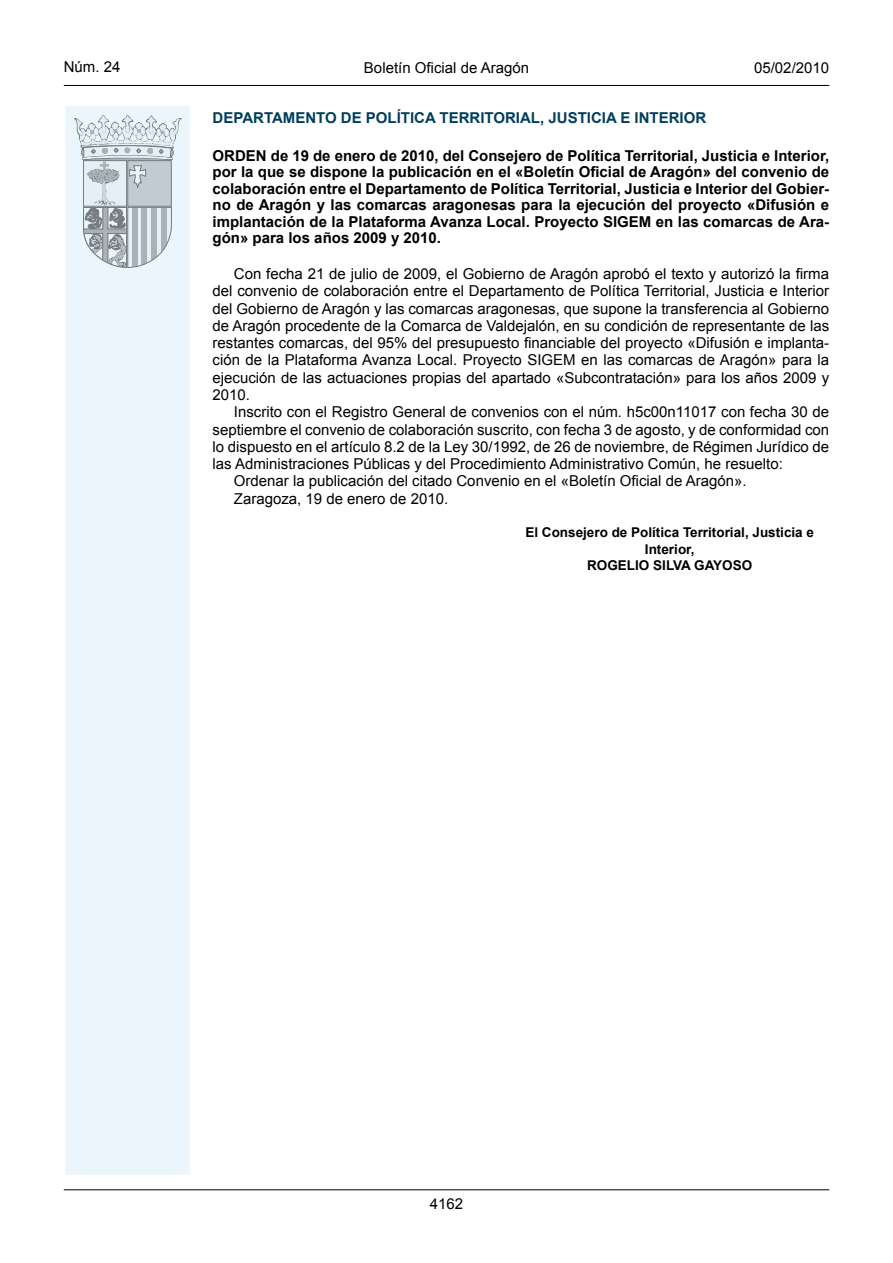
<style>
.page{position:relative;width:893px;height:1263px;background:#fff}
.page>*{position:absolute;margin:0;border:0;box-sizing:border-box;transform-origin:0 0}
.inicio_de_parrafo{font:15px/17.2px "Arial";color:#000;text-align:justify}
.Titulo_text{font:700 15px/16.5px "Arial";color:#000;text-align:justify}
.emisor_text{font:700 15px "Arial";color:#003e5c}
.estilo_head-c{font:15px "Arial";color:#000}
.estilo_head-d{font:15px "Arial";color:#000}
.estilo_head-i{font:15px "Arial";color:#000}
.numero_pagina{font:15px "Arial";color:#000}
.firma_der{font:700 13.5px/16.5px "Arial";color:#000;text-align:center}
</style>
<div class="page">
<hr style="left:64px;top:85px;width:765px;height:1px;background:#000">
<div style="left:64px;top:105px;width:127px;height:1071px;background:#ebf6fc;border:2px solid #fff"></div>
<svg style="left:75px;top:115px;width:106px;height:153px"></svg>
<hr style="left:64px;top:1189px;width:765px;height:1px;background:#000">
<p class="estilo_head-i" style="left:64px;top:57px;width:58px">Núm. 24</p>
<p class="estilo_head-c" style="left:364px;top:57px;width:167px">Boletín Oficial de Aragón</p>
<p class="estilo_head-d" style="left:754px;top:57px;width:77px">05/02/2010</p>
<p class="emisor_text" style="left:213px;top:108px;width:495px">DEPARTAMENTO DE POLÍTICA TERRITORIAL, JUSTICIA E INTERIOR</p>
<p class="Titulo_text" style="left:213px;top:148px;width:618px">ORDEN de 19 de enero de 2010, del Consejero de Política Territorial, Justicia e Interior, por la que se dispone la publicación en el «Boletín Oficial de Aragón» del convenio de colaboración entre el Departamento de Política Territorial, Justicia e Interior del Gobier&shy;no de Aragón y las comarcas aragonesas para la ejecución del proyecto «Difusión e implantación de la Plataforma Avanza Local. Proyecto SIGEM en las comarcas de Ara&shy;gón» para los años 2009 y 2010.</p>
<p class="inicio_de_parrafo" style="left:213px;top:265px;width:618px;text-indent:21px">Con fecha 21 de julio de 2009, el Gobierno de Aragón aprobó el texto y autorizó la firma del convenio de colaboración entre el Departamento de Política Territorial, Justicia e Interior del Gobierno de Aragón y las comarcas aragonesas, que supone la transferencia al Gobierno de Aragón procedente de la Comarca de Valdejalón, en su condición de representante de las restantes comarcas, del 95% del presupuesto financiable del proyecto «Difusión e implanta&shy;ción de la Plataforma Avanza Local. Proyecto SIGEM en las comarcas de Aragón» para la ejecución de las actuaciones propias del apartado «Subcontratación» para los años 2009 y 2010.</p>
<p class="inicio_de_parrafo" style="left:213px;top:404px;width:618px;text-indent:21px">Inscrito con el Registro General de convenios con el núm. h5c00n11017 con fecha 30 de septiembre el convenio de colaboración suscrito, con fecha 3 de agosto, y de conformidad con lo dispuesto en el artículo 8.2 de la Ley 30/1992, de 26 de noviembre, de Régimen Jurídico de las Administraciones Públicas y del Procedimiento Administrativo Común, he resuelto:</p>
<p class="inicio_de_parrafo" style="left:234px;top:473px;width:514px">Ordenar la publicación del citado Convenio en el «Boletín Oficial de Aragón».</p>
<p class="inicio_de_parrafo" style="left:234px;top:490px;width:216px">Zaragoza, 19 de enero de 2010.</p>
<p class="firma_der" style="left:525px;top:525px;width:290px">El Consejero de Política Territorial, Justicia e<br>Interior,</p>
<p class="firma_der" style="left:587px;top:558px;width:167px">ROGELIO SILVA GAYOSO</p>
<p class="numero_pagina" style="left:430px;top:1194px;width:35px">4162</p>
</div>
